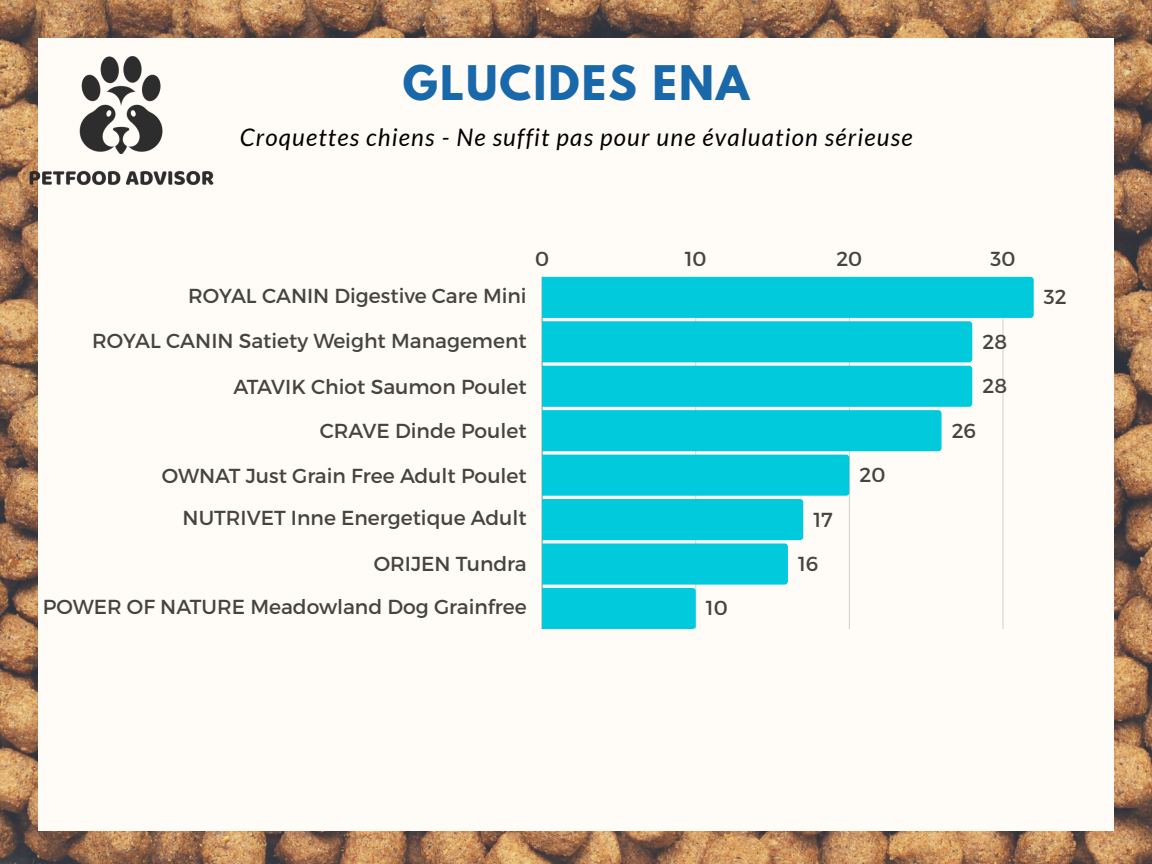
<style>
.page{position:relative;width:1152px;height:864px;background:#fff}
.page>*{position:absolute;margin:0;border:0;box-sizing:border-box;transform-origin:0 0}
.t1{font:700 42.3px "League Spartan";letter-spacing:.05em;color:#1868aa}
.t2{font:italic 24.15px "Lato";letter-spacing:.05em;color:#000}
.t3{font:20.25px "Montserrat";color:#444440}
</style>
<div class="page">
<img style="left:0;top:0;width:1152px;height:864px">
<div style="left:38px;top:38px;width:1076px;height:792px;background:#fffcf8"></div>
<svg style="left:542px;top:277px;width:492px;height:352px"></svg>
<img style="left:0;top:0;width:317px;height:242px">
<p class="t1" style="left:403px;top:62px;width:348px">GLUCIDES ENA</p>
<p class="t2" style="left:240px;top:122px;width:674px">Croquettes chiens - Ne suffit pas pour une évaluation sérieuse</p>
<p class="t3" style="left:535px;top:246px;width:16px">0</p>
<p class="t3" style="left:685px;top:246px;width:23px">10</p>
<p class="t3" style="left:836px;top:246px;width:27px">20</p>
<p class="t3" style="left:991px;top:246px;width:26px">30</p>
<p class="t3" style="left:188px;top:283px;width:340px">ROYAL CANIN Digestive Care Mini</p>
<p class="t3" style="left:1044px;top:284px;width:24px">32</p>
<p class="t3" style="left:92px;top:327px;width:436px">ROYAL CANIN Satiety Weight Management</p>
<p class="t3" style="left:982px;top:328px;width:26px">28</p>
<p class="t3" style="left:233px;top:373px;width:295px">ATAVIK Chiot Saumon Poulet</p>
<p class="t3" style="left:982px;top:373px;width:26px">28</p>
<p class="t3" style="left:320px;top:418px;width:208px">CRAVE Dinde Poulet</p>
<p class="t3" style="left:952px;top:417px;width:26px">26</p>
<p class="t3" style="left:162px;top:462px;width:366px">OWNAT Just Grain Free Adult Poulet</p>
<p class="t3" style="left:860px;top:462px;width:27px">20</p>
<p class="t3" style="left:183px;top:505px;width:346px">NUTRIVET Inne Energetique Adult</p>
<p class="t3" style="left:813px;top:506px;width:21px">17</p>
<p class="t3" style="left:374px;top:551px;width:154px">ORIJEN Tundra</p>
<p class="t3" style="left:798px;top:551px;width:22px">16</p>
<p class="t3" style="left:43px;top:594px;width:485px">POWER OF NATURE Meadowland Dog Grainfree</p>
<p class="t3" style="left:706px;top:595px;width:23px">10</p>
</div>
